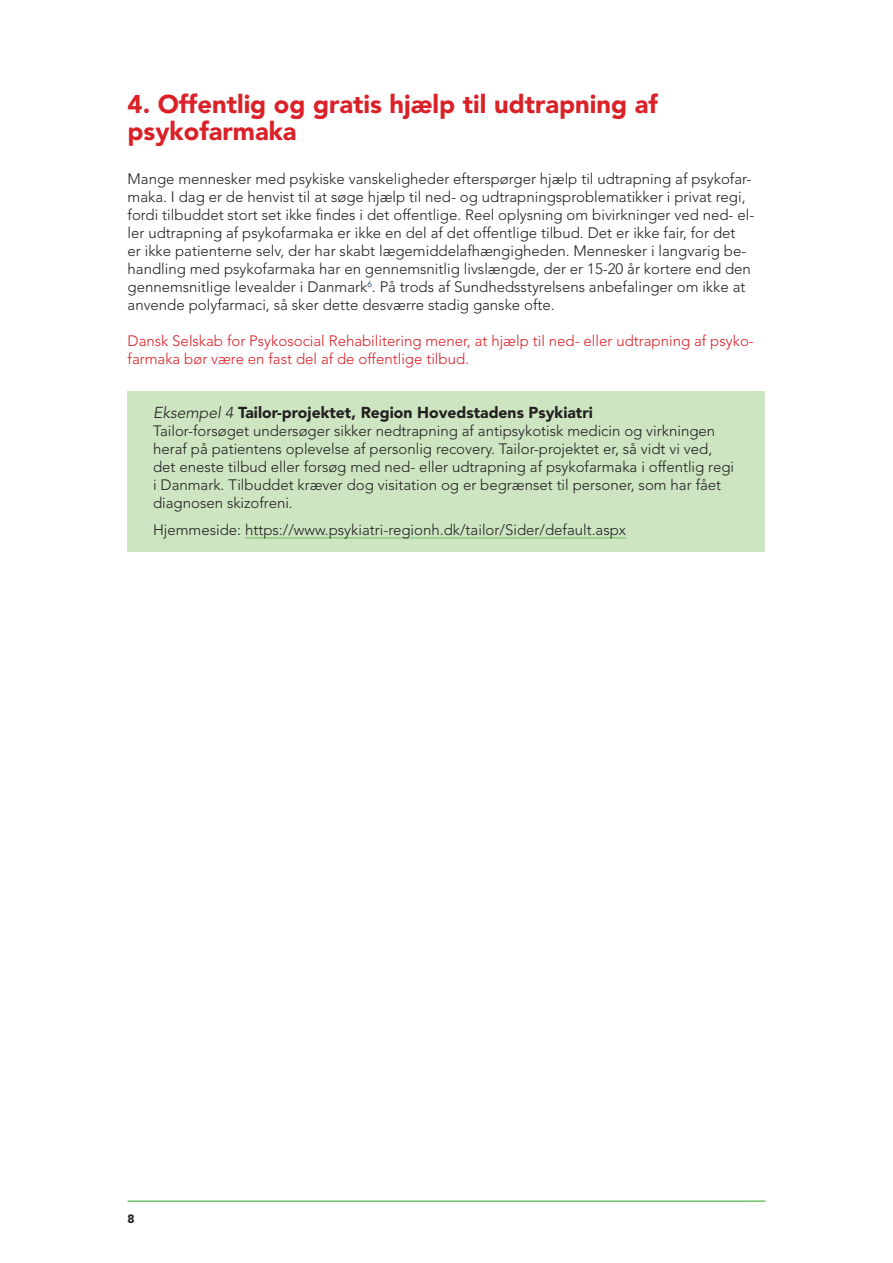
<style>
.page{position:relative;width:893px;height:1263px;background:#fff}
.page>*{position:absolute;margin:0;border:0;box-sizing:border-box;transform-origin:0 0}
.Punkter{font:900 25.5px/27px "Avenir LT Std";color:#da2128}
.Eksempel_over{font:900 15.75px "Avenir LT Std";color:#231f20}
._10_Program_brød{font:300 15px/18px "Avenir LT Std";color:#231f20}
.Eksempler{font:300 15px/18px "Avenir LT Std";color:#231f20}
.Program_brød_farve{font:300 15px/18px "Avenir LT Std";color:#da2128}
.PR_Paginering{font:900 12px "Avenir LT Std";color:#231f20}
.s1{font-weight:300;font-style:italic}
</style>
<div class="page">
<div style="left:128px;top:392px;width:637px;height:43px;background:#cde5c1"></div>
<div style="left:128px;top:410px;width:637px;height:115px;background:#cde5c1"></div>
<div style="left:128px;top:509px;width:637px;height:43px;background:#cde5c1"></div>
<hr style="left:245px;top:538px;width:381px;height:1px;background:#6bc067">
<hr style="left:128px;top:1200px;width:637px;height:2px;background:#6bc067">
<p class="Punkter" style="left:128px;top:90px;width:532px">4. Offentlig og gratis hjælp til udtrapning af psykofarmaka</p>
<p class="_10_Program_brød" style="left:128px;top:170px;width:628px">Mange mennesker med psykiske vanskeligheder efterspørger hjælp til udtrapning af psykofar&shy;maka. I dag er de henvist til at søge hjælp til ned- og udtrapningsproblematikker i privat regi, fordi tilbuddet stort set ikke findes i det offentlige. Reel oplysning om bivirkninger ved ned- el&shy;ler udtrapning af psykofarmaka er ikke en del af det offentlige tilbud. Det er ikke fair, for det<br>er ikke patienterne selv, der har skabt lægemiddelafhængigheden. Mennesker i langvarig be&shy;handling med psykofarmaka har en gennemsnitlig livslængde, der er 15-20 år kortere end den gennemsnitlige levealder i Danmark<sup>6</sup>. På trods af Sundhedsstyrelsens anbefalinger om ikke at anvende polyfarmaci, så sker dette desværre stadig ganske ofte.</p>
<p class="Program_brød_farve" style="left:128px;top:332px;width:628px">Dansk Selskab for Psykosocial Rehabilitering mener, at hjælp til ned- eller udtrapning af psyko&shy;farmaka bør være en fast del af de offentlige tilbud.</p>
<p class="Eksempel_over" style="left:153px;top:403px;width:441px"><span class="s1">Eksempel 4</span> Tailor-projektet, Region Hovedstadens Psykiatri</p>
<p class="Eksempler" style="left:153px;top:422px;width:583px">Tailor-forsøget undersøger sikker nedtrapning af antipsykotisk medicin og virkningen heraf på patientens oplevelse af personlig recovery. Tailor-projektet er, så vidt vi ved, det eneste tilbud eller forsøg med ned- eller udtrapning af psykofarmaka i offentlig regi i Danmark. Tilbuddet kræver dog visitation og er begrænset til personer, som har fået diagnosen skizofreni.</p>
<p class="Eksempler" style="left:153px;top:521px;width:475px">Hjemmeside: https://www.psykiatri-regionh.dk/tailor/Sider/default.aspx</p>
<p class="PR_Paginering" style="left:128px;top:1212px;width:9px">8</p>
</div>
